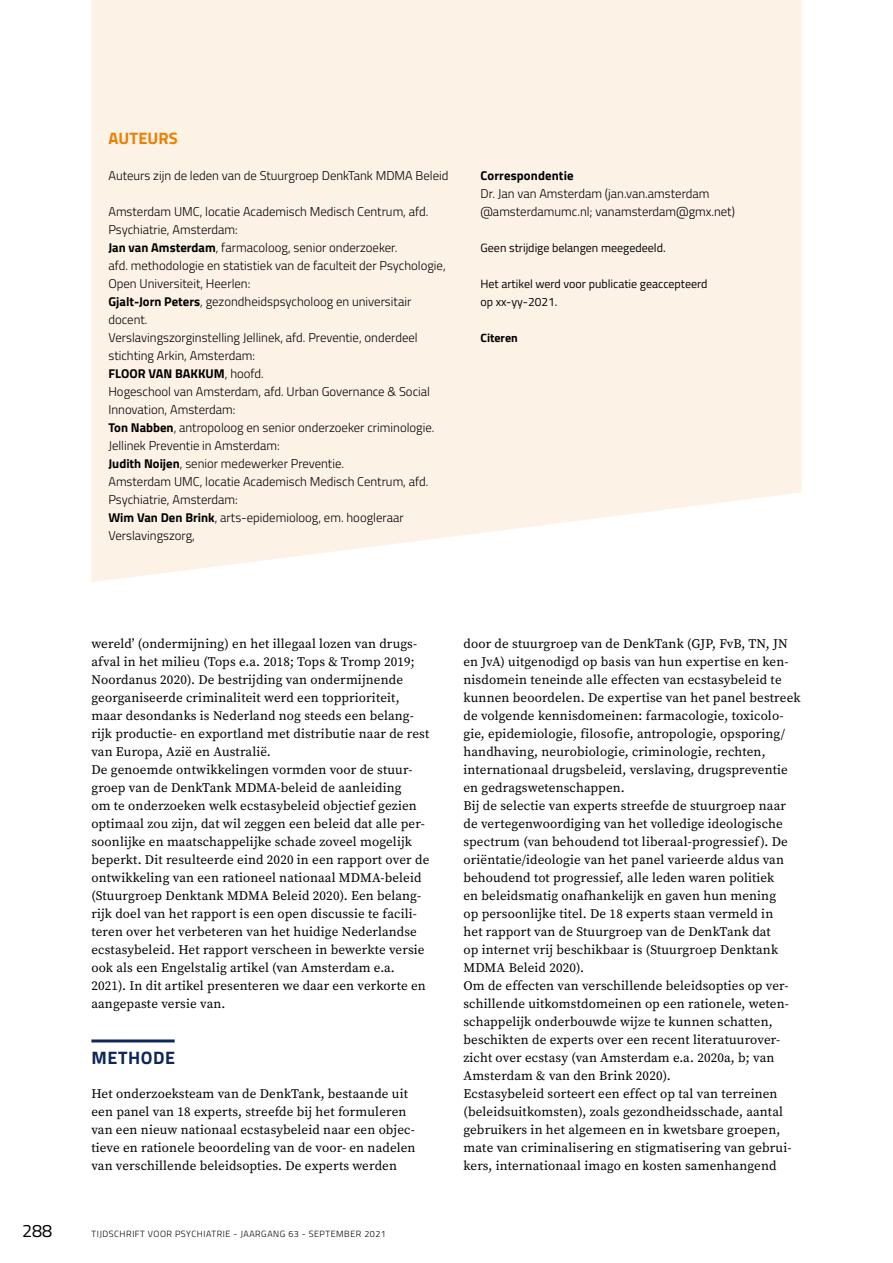
<style>
.page{position:relative;width:893px;height:1263px;background:#fff}
.page>*{position:absolute;margin:0;border:0;box-sizing:border-box;transform-origin:0 0}
.t1{font:700 18px "Titillium Web";letter-spacing:.03em;color:#0f265c}
.t2{font:18px "Titillium Web";color:#000}
.t3{font:700 16.5px "Titillium Web";letter-spacing:.01em;color:#ef7d00}
.t4{font:13.2px/18px "Source Serif Variable";letter-spacing:.01em;color:#000}
.t5{font:300 12.75px/18px "Titillium Web";color:#000}
.t6{font:700 12.75px "Titillium Web";letter-spacing:.01em;color:#000}
.t7{font:12px/18px "Titillium Web";color:#000}
.t8{font:700 12px "Titillium Web";color:#000}
.t9{font:300 9px "Titillium Web";letter-spacing:.06em;color:#000}
.s1{font-weight:700}
</style>
<div class="page">
<svg style="left:91px;top:0;width:710px;height:582px;background:#fdf3e7"></svg>
<hr style="left:91px;top:1039px;width:84px;height:3px;background:#0f265c">
<p class="t3" style="left:109px;top:126px;width:71px">AUTEURS</p>
<p class="t5" style="left:108px;top:166px;width:342px">Auteurs zijn de leden van de Stuurgroep DenkTank MDMA Beleid</p>
<p class="t5" style="left:108px;top:202px;width:339px">Amsterdam UMC, locatie Academisch Medisch Centrum, afd.<br>Psychiatrie, Amsterdam:<br><span class="s1">Jan van Amsterdam</span>, farmacoloog, senior onderzoeker.<br>afd. methodologie en statistiek van de faculteit der Psychologie, Open Universiteit, Heerlen:<br><span class="s1">Gjalt-Jorn Peters</span>, gezondheidspsycholoog en universitair docent.<br>Verslavingszorginstelling Jellinek, afd. Preventie, onderdeel stichting Arkin, Amsterdam:<br><span class="s1">FLOOR VAN BAKKUM</span>, hoofd.<br>Hogeschool van Amsterdam, afd. Urban Governance &amp; Social Innovation, Amsterdam:<br><span class="s1">Ton Nabben</span>, antropoloog en senior onderzoeker criminologie.<br>Jellinek Preventie in Amsterdam:<br><span class="s1">Judith Noijen</span>, senior medewerker Preventie.<br>Amsterdam UMC, locatie Academisch Medisch Centrum, afd.<br>Psychiatrie, Amsterdam:<br><span class="s1">Wim Van Den Brink</span>, arts-epidemioloog, em. hoogleraar Verslavingszorg,</p>
<p class="t6" style="left:480px;top:166px;width:95px">Correspondentie</p>
<p class="t5" style="left:480px;top:184px;width:256px">Dr. Jan van Amsterdam (jan.van.amsterdam @amsterdamumc.nl; vanamsterdam@gmx.net)</p>
<p class="t7" style="left:480px;top:238px;width:187px">Geen strijdige belangen meegedeeld.</p>
<p class="t7" style="left:480px;top:274px;width:229px">Het artikel werd voor publicatie geaccepteerd op xx-yy-2021.</p>
<p class="t8" style="left:480px;top:329px;width:39px">Citeren</p>
<p class="t4" style="left:91px;top:635px;width:339px">wereld’ (ondermijning) en het illegaal lozen van drugs&shy;afval in het milieu (Tops e.a. 2018; Tops &amp; Tromp 2019; Noordanus 2020). De bestrijding van ondermijnende georganiseerde criminaliteit werd een topprioriteit, maar desondanks is Nederland nog steeds een belang&shy;rijk productie- en exportland met distributie naar de rest van Europa, Azië en Australië.<br>De genoemde ontwikkelingen vormden voor de stuur&shy;groep van de DenkTank MDMA-beleid de aanleiding<br>om te onderzoeken welk ecstasybeleid objectief gezien optimaal zou zijn, dat wil zeggen een beleid dat alle per&shy;soonlijke en maatschappelijke schade zoveel mogelijk beperkt. Dit resulteerde eind 2020 in een rapport over de ontwikkeling van een rationeel nationaal MDMA-beleid (Stuurgroep Denktank MDMA Beleid 2020). Een belang&shy;rijk doel van het rapport is een open discussie te facili&shy;teren over het verbeteren van het huidige Nederlandse ecstasybeleid. Het rapport verscheen in bewerkte versie ook als een Engelstalig artikel (van Amsterdam e.a.<br>2021). In dit artikel presenteren we daar een verkorte en aangepaste versie van.</p>
<h1 class="t1" style="left:92px;top:1044px;width:85px">METHODE</h1>
<p class="t4" style="left:91px;top:1085px;width:326px">Het onderzoeksteam van de DenkTank, bestaande uit een panel van 18 experts, streefde bij het formuleren van een nieuw nationaal ecstasybeleid naar een objec&shy;tieve en rationele beoordeling van de voor- en nadelen van verschillende beleidsopties. De experts werden</p>
<h1 class="t2" style="left:22px;top:1218px;width:32px">288</h1>
<p class="t9" style="left:91px;top:1228px;width:296px">TIJDSCHRIFT VOOR PSYCHIATRIE - JAARGANG 63 - SEPTEMBER 2021</p>
<p class="t4" style="left:463px;top:635px;width:339px">door de stuurgroep van de DenkTank (GJP, FvB, TN, JN en JvA) uitgenodigd op basis van hun expertise en ken&shy;nisdomein teneinde alle effecten van ecstasybeleid te kunnen beoordelen. De expertise van het panel bestreek de volgende kennisdomeinen: farmacologie, toxicolo&shy;gie, epidemiologie, filosofie, antropologie, opsporing/ handhaving, neurobiologie, criminologie, rechten, internationaal drugsbeleid, verslaving, drugspreventie en gedragswetenschappen.<br>Bij de selectie van experts streefde de stuurgroep naar de vertegenwoordiging van het volledige ideologische spectrum (van behoudend tot liberaal-progressief). De oriëntatie/ideologie van het panel varieerde aldus van behoudend tot progressief, alle leden waren politiek<br>en beleidsmatig onafhankelijk en gaven hun mening<br>op persoonlijke titel. De 18 experts staan vermeld in<br>het rapport van de Stuurgroep van de DenkTank dat<br>op internet vrij beschikbaar is (Stuurgroep Denktank MDMA Beleid 2020).<br>Om de effecten van verschillende beleidsopties op ver&shy;schillende uitkomstdomeinen op een rationele, weten&shy;schappelijk onderbouwde wijze te kunnen schatten, beschikten de experts over een recent literatuurover&shy;zicht over ecstasy (van Amsterdam e.a. 2020a, b; van Amsterdam &amp; van den Brink 2020).<br>Ecstasybeleid sorteert een effect op tal van terreinen (beleidsuitkomsten), zoals gezondheidsschade, aantal gebruikers in het algemeen en in kwetsbare groepen, mate van criminalisering en stigmatisering van gebrui&shy;kers, internationaal imago en kosten samenhangend</p>
</div>
